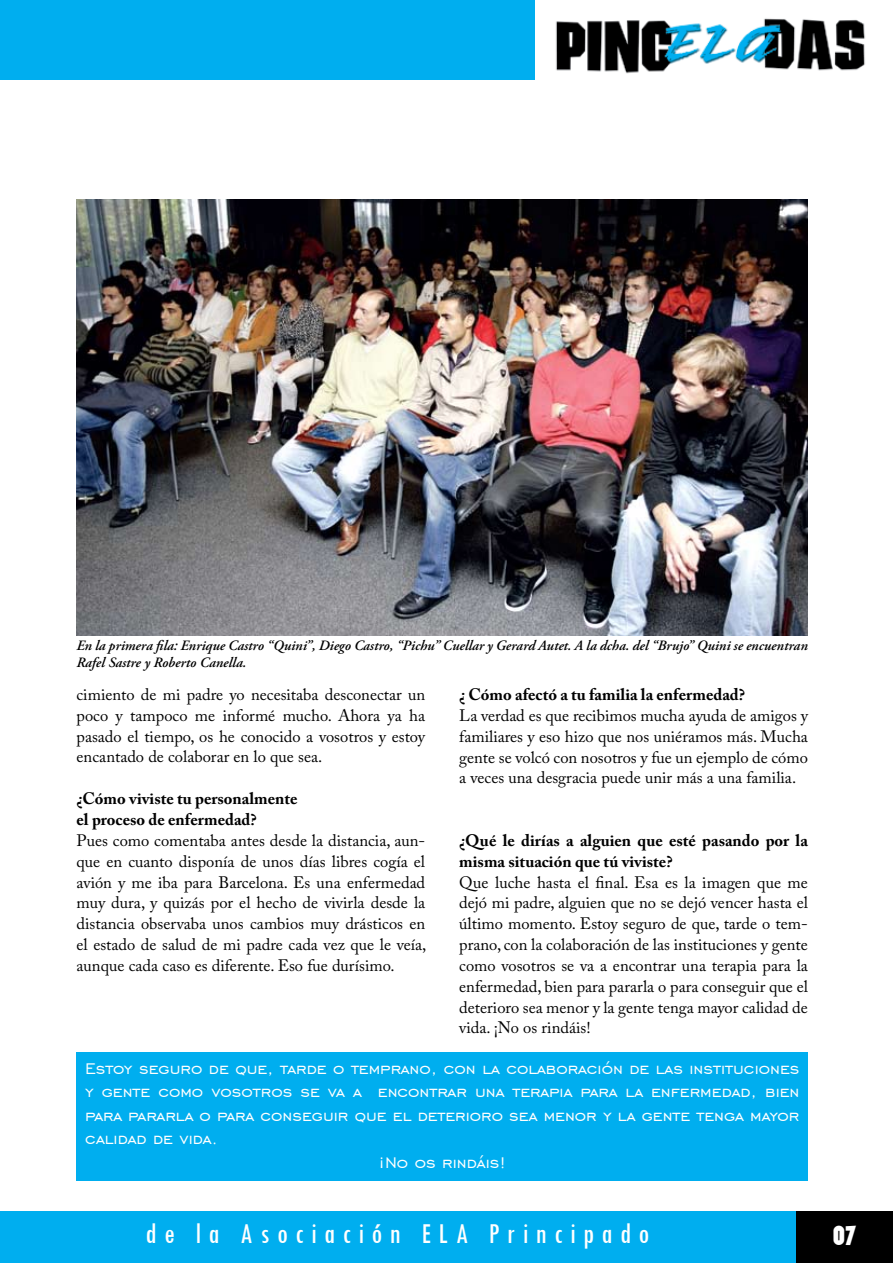
<style>
.page{position:relative;width:893px;height:1263px;background:#fff}
.page>*{position:absolute;margin:0;border:0;box-sizing:border-box;transform-origin:0 0}
.t1{font:700 condensed 37.5px "Utility";color:#fff}
.t2{font:condensed 30px "Tw Cen";letter-spacing:.25em;color:#fff}
.t3{font:19.5px "Engravers Gothic BT";color:#fff}
.t4{font:16.5px/20.9px "Adobe Caslon Pro";color:#000;text-align:justify}
.t5{font:700 16.5px/20.9px "Adobe Caslon Pro";color:#000}
.t6{font:italic 600 14.25px/17.1px "Adobe Garamond Pro";color:#000}
</style>
<div class="page">
<div style="left:77px;top:1052px;width:731px;height:129px;background:#00aeef"></div>
<img style="left:77px;top:200px;width:731px;height:436px">
<img style="left:555px;top:18px;width:310px;height:56px">
<div style="left:0;top:0;width:534px;height:79px;background:#00aeef"></div>
<div style="left:0;top:1212px;width:797px;height:51px;background:#00aeef"></div>
<div style="left:796px;top:1212px;width:97px;height:51px;background:#000"></div>
<p class="t6" style="left:77px;top:638px;width:733px">En la primera fila: Enrique Castro “Quini”, Diego Castro, “Pichu” Cuellar y Gerard Autet. A la dcha. del “Brujo” Quini se encuentran<br>Rafel Sastre y Roberto Canella.</p>
<p class="t4" style="left:77px;top:684px;width:350px">cimiento de mi padre yo necesitaba desconectar un poco y tampoco me informé mucho. Ahora ya ha pasado el tiempo, os he conocido a vosotros y estoy encantado de colaborar en lo que sea.</p>
<p class="t5" style="left:77px;top:788px;width:223px">¿Cómo viviste tu personalmente el proceso de enfermedad?</p>
<p class="t4" style="left:77px;top:830px;width:351px">Pues como comentaba antes desde la distancia, aun&shy;que en cuanto disponía de unos días libres cogía el avión y me iba para Barcelona. Es una enfermedad muy dura, y quizás por el hecho de vivirla desde la distancia observaba unos cambios muy drásticos en el estado de salud de mi padre cada vez que le veía, aunque cada caso es diferente. Eso fue durísimo.</p>
<p class="t5" style="left:459px;top:684px;width:287px">¿ Cómo afectó a tu familia la enfermedad?</p>
<p class="t4" style="left:459px;top:705px;width:350px">La verdad es que recibimos mucha ayuda de amigos y familiares y eso hizo que nos uniéramos más. Mucha gente se volcó con nosotros y fue un ejemplo de cómo a veces una desgracia puede unir más a una familia.</p>
<p class="t5" style="left:459px;top:830px;width:350px">¿Qué le dirías a alguien que esté pasando por la misma situación que tú viviste?</p>
<p class="t4" style="left:459px;top:871px;width:350px">Que luche hasta el final. Esa es la imagen que me dejó mi padre, alguien que no se dejó vencer hasta el último momento. Estoy seguro de que, tarde o tem&shy;prano, con la colaboración de las instituciones y gente como vosotros se va a encontrar una terapia para la enfermedad, bien para pararla o para conseguir que el deterioro sea menor y la gente tenga mayor calidad de vida. ¡No os rindáis!</p>
<p class="t3" style="left:85px;top:1058px;width:716px">Estoy seguro de que, tarde o temprano, con la colaboración de las instituciones</p>
<p class="t3" style="left:85px;top:1081px;width:716px">y gente como vosotros se va a encontrar una terapia para la enfermedad, bien</p>
<p class="t3" style="left:85px;top:1105px;width:716px">para pararla o para conseguir que el deterioro sea menor y la gente tenga mayor</p>
<p class="t3" style="left:85px;top:1128px;width:135px">calidad de vida.</p>
<p class="t3" style="left:379px;top:1151px;width:129px">¡No os rindáis!</p>
<h2 class="t2" style="left:146px;top:1215px;width:505px">de la Asociación ELA Principado</h2>
<h1 class="t1" style="left:833px;top:1215px;width:25px">07</h1>
</div>
